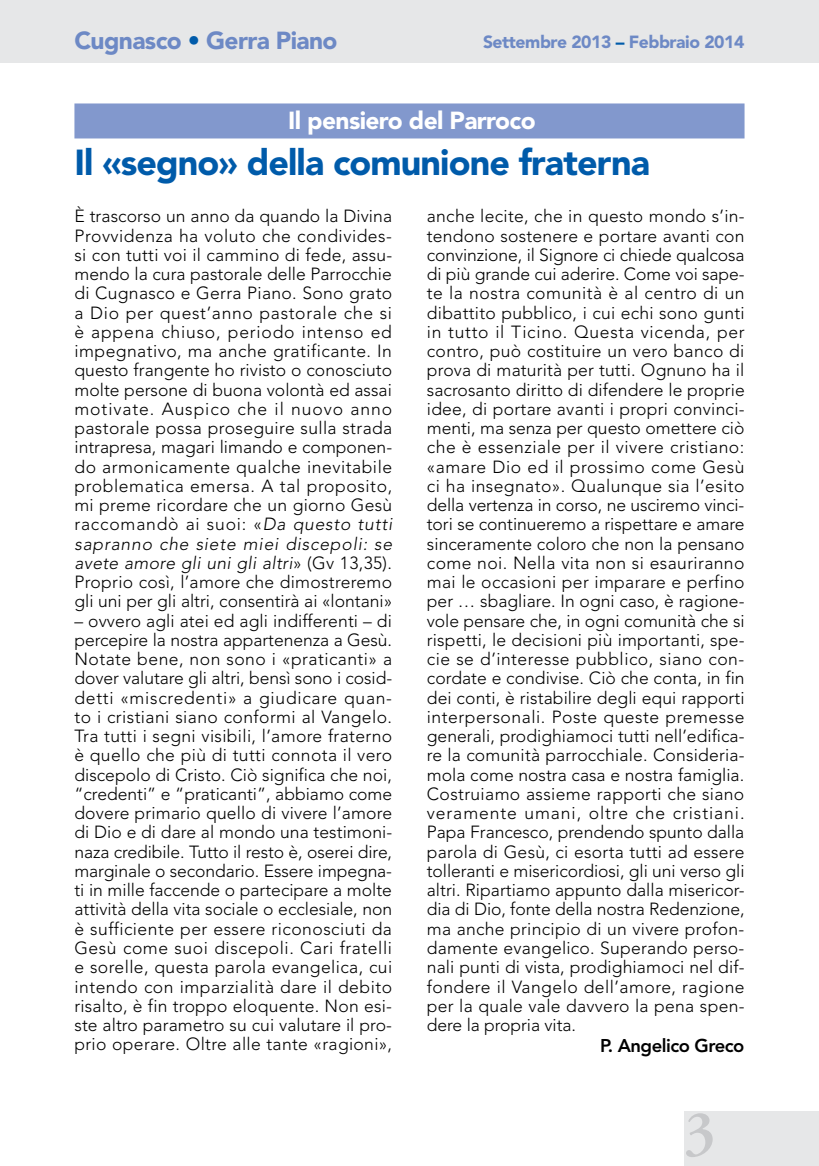
<style>
.page{position:relative;width:819px;height:1166px;background:#fff}
.page>*{position:absolute;margin:0;border:0;box-sizing:border-box;transform-origin:0 0}
.t1{font:600 63px "Adobe Garamond Pro";color:#c7c8ca}
.t2{font:900 35.88px "Avenir";letter-spacing:-.025em;color:#005baa}
.t3{font:900 24.5px "Avenir";letter-spacing:-.025em;color:#fff}
.t4{font:900 24.5px "Avenir";letter-spacing:-.025em;color:#6d89c5}
.t5{font:800 18.38px "Avenir";letter-spacing:-.025em;color:#000}
.t6{font:300 17.5px/19.2px "Avenir";letter-spacing:.01em;color:#000;text-align:justify}
.t7{font:900 17.5px "Avenir";letter-spacing:-.025em;color:#6d89c5}
.s1{color:#005baa}
.s2{font-style:italic}
</style>
<div class="page">
<div style="left:0;top:0;width:819px;height:63px;background:#e6e7e8"></div>
<div style="left:685px;top:1111px;width:134px;height:55px;background:#e6e7e8"></div>
<div style="left:74px;top:103px;width:670px;height:35px;background:#8298cd"></div>
<h3 class="t4" style="left:74px;top:26px;width:264px">Cugnasco <span class="s1">•</span> Gerra Piano</h3>
<p class="t7" style="left:483px;top:32px;width:263px">Settembre 2013 <span class="s1">–</span> Febbraio 2014</p>
<h3 class="t3" style="left:288px;top:105px;width:249px">Il pensiero del Parroco</h3>
<h2 class="t2" style="left:74px;top:140px;width:577px">Il «segno» della comunione fraterna</h2>
<p class="t6" style="left:74px;top:207px;width:319px">È trascorso un anno da quando la Divina Provvidenza ha voluto che condivides&shy;si con tutti voi il cammino di fede, assu&shy;mendo la cura pastorale delle Parrocchie di Cugnasco e Gerra Piano. Sono grato a Dio per quest’anno pastorale che si è appena chiuso, periodo intenso ed impegnativo, ma anche gratificante. In questo frangente ho rivisto o conosciuto molte persone di buona volontà ed assai motivate. Auspico che il nuovo anno pastorale possa proseguire sulla strada intrapresa, magari limando e componen&shy;do armonicamente qualche inevitabile problematica emersa. A tal proposito, mi preme ricordare che un giorno Gesù raccomandò ai suoi: «<span class="s2">Da questo tutti sapranno che siete miei discepoli: se avete amore gli uni gli altri</span>» (Gv 13,35).<br>Proprio così, l’amore che dimostreremo gli uni per gli altri, consentirà ai «lontani»</p>
<p class="t6" style="left:74px;top:611px;width:319px">– ovvero agli atei ed agli indifferenti – di percepire la nostra appartenenza a Gesù.<br>Notate bene, non sono i «praticanti» a dover valutare gli altri, bensì sono i cosid&shy;detti «miscredenti» a giudicare quan&shy;to i cristiani siano conformi al Vangelo.<br>Tra tutti i segni visibili, l’amore fraterno è quello che più di tutti connota il vero discepolo di Cristo. Ciò significa che noi, “credenti” e “praticanti”, abbiamo come dovere primario quello di vivere l’amore di Dio e di dare al mondo una testimoni&shy;naza credibile. Tutto il resto è, oserei dire, marginale o secondario. Essere impegna&shy;ti in mille faccende o partecipare a molte attività della vita sociale o ecclesiale, non è sufficiente per essere riconosciuti da Gesù come suoi discepoli. Cari fratelli e sorelle, questa parola evangelica, cui intendo con imparzialità dare il debito risalto, è fin troppo eloquente. Non esi&shy;ste altro parametro su cui valutare il pro&shy;prio operare. Oltre alle tante «ragioni»,</p>
<p class="t6" style="left:427px;top:207px;width:319px">anche lecite, che in questo mondo s’in&shy;tendono sostenere e portare avanti con convinzione, il Signore ci chiede qualcosa di più grande cui aderire. Come voi sape&shy;te la nostra comunità è al centro di un dibattito pubblico, i cui echi sono gunti in tutto il Ticino. Questa vicenda, per contro, può costituire un vero banco di prova di maturità per tutti. Ognuno ha il sacrosanto diritto di difendere le proprie idee, di portare avanti i propri convinci&shy;menti, ma senza per questo omettere ciò che è essenziale per il vivere cristiano: «amare Dio ed il prossimo come Gesù ci ha insegnato». Qualunque sia l’esito della vertenza in corso, ne usciremo vinci&shy;tori se continueremo a rispettare e amare sinceramente coloro che non la pensano come noi. Nella vita non si esauriranno mai le occasioni per imparare e perfino per … sbagliare. In ogni caso, è ragione&shy;vole pensare che, in ogni comunità che si rispetti, le decisioni più importanti, spe&shy;cie se d’interesse pubblico, siano con&shy;cordate e condivise. Ciò che conta, in fin dei conti, è ristabilire degli equi rapporti interpersonali. Poste queste premesse generali, prodighiamoci tutti nell’edifica&shy;re la comunità parrocchiale. Consideria&shy;mola come nostra casa e nostra famiglia.<br>Costruiamo assieme rapporti che siano veramente umani, oltre che cristiani.<br>Papa Francesco, prendendo spunto dalla parola di Gesù, ci esorta tutti ad essere tolleranti e misericordiosi, gli uni verso gli altri. Ripartiamo appunto dalla misericor&shy;dia di Dio, fonte della nostra Redenzione, ma anche principio di un vivere profon&shy;damente evangelico. Superando perso&shy;nali punti di vista, prodighiamoci nel dif&shy;fondere il Vangelo dell’amore, ragione per la quale vale davvero la pena spen&shy;dere la propria vita.</p>
<p class="t5" style="left:600px;top:1035px;width:146px">P. Angelico Greco</p>
<h1 class="t1" style="left:684px;top:1097px;width:34px">3</h1>
</div>
